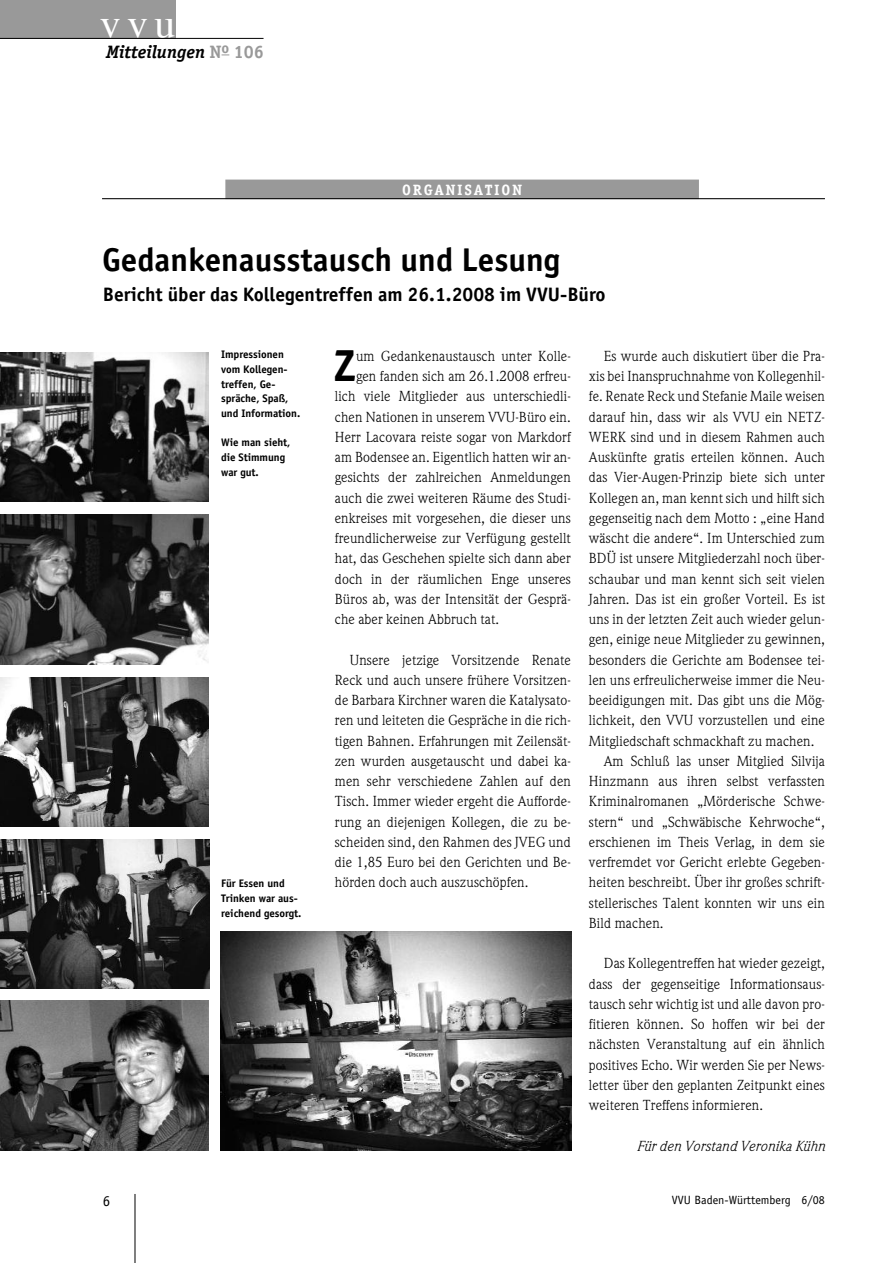
<style>
.page{position:relative;width:893px;height:1263px;background:#fff}
.page>*{position:absolute;margin:0;border:0;box-sizing:border-box;transform-origin:0 0}
.t1{font:700 45px "Officina Sans";color:#000}
.t2{font:42px "Times";color:#fff}
.t3{font:700 33px "Officina Sans";color:#000}
.t4{font:700 19.5px "Officina Sans";color:#000}
.t5{font:italic 700 18px "Officina Serif";color:#000}
.t6{font:700 15px "Officina Serif";letter-spacing:.11em;color:#fff}
.t7{font:15px "Officina Sans";color:#000}
.t8{font:14.25px/20.2px "Weidemann";letter-spacing:.01em;color:#000;text-align:justify}
.t9{font:italic 14.25px "Weidemann";letter-spacing:.01em;color:#000}
.t10{font:12px "Officina Sans";color:#000}
.t11{font:700 10.95px/14.7px "Officina Sans";letter-spacing:-.005em;color:#000}
.s1{font-style:normal;color:#999}
</style>
<div class="page">
<div style="left:0;top:0;width:175px;height:38px;background:#999"></div>
<hr style="left:0;top:38px;width:264px;height:1px;background:#000">
<hr style="left:135px;top:1194px;width:1px;height:69px;background:#000">
<div style="left:225px;top:180px;width:474px;height:19px;background:#999"></div>
<hr style="left:102px;top:198px;width:723px;height:1px;background:#000">
<img style="left:0;top:352px;width:208px;height:150px">
<img style="left:0;top:515px;width:208px;height:149px">
<img style="left:0;top:839px;width:209px;height:150px">
<img style="left:0;top:1000px;width:208px;height:150px">
<img style="left:0;top:677px;width:208px;height:150px">
<img style="left:220px;top:931px;width:351px;height:219px">
<h2 class="t2" style="left:100px;top:6px;width:77px">vvu</h2>
<p class="t5" style="left:106px;top:45px;width:159px">Mitteilungen <span class="s1">N</span><sup>o</sup> <span class="s1">106</span></p>
<p class="t6" style="left:402px;top:184px;width:121px">ORGANISATION</p>
<h3 class="t3" style="left:102px;top:247px;width:460px">Gedankenausstausch und Lesung</h3>
<h3 class="t4" style="left:103px;top:287px;width:504px">Bericht über das Kollegentreffen am 26.1.2008 im VVU-Büro</h3>
<p class="t11" style="left:221px;top:348px;width:81px">Impressionen vom Kollegen&shy;treffen, Ge&shy;spräche, Spaß, und Information.</p>
<p class="t11" style="left:221px;top:436px;width:71px">Wie man sieht, die Stimmung war gut.</p>
<p class="t11" style="left:221px;top:877px;width:82px">Für Essen und<br>Trinken war aus&shy;reichend gesorgt.</p>
<h1 class="t1" style="left:334px;top:349px;width:24px">Z</h1>
<p class="t8" style="left:356px;top:347px;width:216px">um Gedankenaustausch unter Kolle-</p>
<p class="t8" style="left:356px;top:367px;width:216px">gen fanden sich am 26.1.2008 erfreu-</p>
<p class="t8" style="left:335px;top:388px;width:238px">lich viele Mitglieder aus unterschiedli-</p>
<p class="t8" style="left:335px;top:408px;width:238px">chen Nationen in unserem VVU-Büro ein.</p>
<p class="t8" style="left:335px;top:428px;width:238px">Herr Lacovara reiste sogar von Markdorf</p>
<p class="t8" style="left:335px;top:448px;width:238px">am Bodensee an. Eigentlich hatten wir an-</p>
<p class="t8" style="left:335px;top:469px;width:238px">gesichts der zahlreichen Anmeldungen</p>
<p class="t8" style="left:335px;top:489px;width:238px">auch die zwei weiteren Räume des Studi-</p>
<p class="t8" style="left:335px;top:509px;width:238px">enkreises mit vorgesehen, die dieser uns</p>
<p class="t8" style="left:335px;top:529px;width:238px">freundlicherweise zur Verfügung gestellt</p>
<p class="t8" style="left:335px;top:550px;width:238px">hat, das Geschehen spielte sich dann aber</p>
<p class="t8" style="left:335px;top:570px;width:238px">doch in der räumlichen Enge unseres</p>
<p class="t8" style="left:335px;top:590px;width:238px">Büros ab, was der Intensität der Gesprä-</p>
<p class="t8" style="left:335px;top:610px;width:166px">che aber keinen Abbruch tat.</p>
<p class="t8" style="left:335px;top:651px;width:238px;text-indent:15px">Unsere jetzige Vorsitzende Renate Reck und auch unsere frühere Vorsitzen&shy;de Barbara Kirchner waren die Katalysato&shy;ren und leiteten die Gespräche in die rich&shy;tigen Bahnen. Erfahrungen mit Zeilensät&shy;zen wurden ausgetauscht und dabei ka&shy;men sehr verschiedene Zahlen auf den Tisch. Immer wieder ergeht die Aufforde&shy;rung an diejenigen Kollegen, die zu be&shy;scheiden sind, den Rahmen des JVEG und die 1,85 Euro bei den Gerichten und Be&shy;hörden doch auch auszuschöpfen.</p>
<p class="t8" style="left:604px;top:347px;width:223px">Es wurde auch diskutiert über die Pra-</p>
<p class="t8" style="left:589px;top:367px;width:238px">xis bei Inanspruchnahme von Kollegenhil-</p>
<p class="t8" style="left:589px;top:388px;width:238px">fe. Renate Reck und Stefanie Maile weisen</p>
<p class="t8" style="left:589px;top:408px;width:238px">darauf hin, dass wir als VVU ein NETZ-</p>
<p class="t8" style="left:589px;top:428px;width:238px">WERK sind und in diesem Rahmen auch</p>
<p class="t8" style="left:589px;top:448px;width:238px">Auskünfte gratis erteilen können. Auch</p>
<p class="t8" style="left:589px;top:469px;width:238px">das Vier-Augen-Prinzip biete sich unter</p>
<p class="t8" style="left:589px;top:489px;width:238px">Kollegen an, man kennt sich und hilft sich</p>
<p class="t8" style="left:589px;top:509px;width:238px">gegenseitig nach dem Motto : „eine Hand</p>
<p class="t8" style="left:589px;top:529px;width:238px">wäscht die andere“. Im Unterschied zum</p>
<p class="t8" style="left:589px;top:550px;width:238px">BDÜ ist unsere Mitgliederzahl noch über-</p>
<p class="t8" style="left:589px;top:570px;width:238px">schaubar und man kennt sich seit vielen</p>
<p class="t8" style="left:589px;top:590px;width:238px">Jahren. Das ist ein großer Vorteil. Es ist</p>
<p class="t8" style="left:589px;top:610px;width:238px">uns in der letzten Zeit auch wieder gelun-</p>
<p class="t8" style="left:589px;top:631px;width:238px">gen, einige neue Mitglieder zu gewinnen,</p>
<p class="t8" style="left:589px;top:651px;width:238px">besonders die Gerichte am Bodensee tei-</p>
<p class="t8" style="left:589px;top:671px;width:238px">len uns erfreulicherweise immer die Neu-</p>
<p class="t8" style="left:589px;top:691px;width:238px">beeidigungen mit. Das gibt uns die Mög-</p>
<p class="t8" style="left:589px;top:712px;width:238px">lichkeit, den VVU vorzustellen und eine</p>
<p class="t8" style="left:589px;top:732px;width:227px">Mitgliedschaft schmackhaft zu machen.</p>
<p class="t8" style="left:604px;top:752px;width:223px">Am Schluß las unser Mitglied Silvija</p>
<p class="t8" style="left:589px;top:772px;width:238px">Hinzmann aus ihren selbst verfassten</p>
<p class="t8" style="left:589px;top:793px;width:238px">Kriminalromanen „Mörderische Schwe-</p>
<p class="t8" style="left:589px;top:813px;width:238px">stern“ und „Schwäbische Kehrwoche“,</p>
<p class="t8" style="left:589px;top:833px;width:238px">erschienen im Theis Verlag, in dem sie</p>
<p class="t8" style="left:589px;top:853px;width:238px">verfremdet vor Gericht erlebte Gegeben-</p>
<p class="t8" style="left:589px;top:874px;width:238px">heiten beschreibt. Über ihr großes schrift-</p>
<p class="t8" style="left:589px;top:894px;width:238px">stellerisches Talent konnten wir uns ein</p>
<p class="t8" style="left:589px;top:914px;width:76px">Bild machen.</p>
<p class="t8" style="left:589px;top:955px;width:238px;text-indent:15px">Das Kollegentreffen hat wieder gezeigt, dass der gegenseitige Informationsaus&shy;tausch sehr wichtig ist und alle davon pro&shy;fitieren können. So hoffen wir bei der nächsten Veranstaltung auf ein ähnlich positives Echo. Wir werden Sie per News&shy;letter über den geplanten Zeitpunkt eines weiteren Treffens informieren.</p>
<p class="t9" style="left:636px;top:1140px;width:190px">Für den Vorstand Veronika Kühn</p>
<p class="t7" style="left:103px;top:1195px;width:9px">6</p>
<p class="t10" style="left:672px;top:1195px;width:155px">VVU Baden-Württemberg 6/08</p>
</div>
